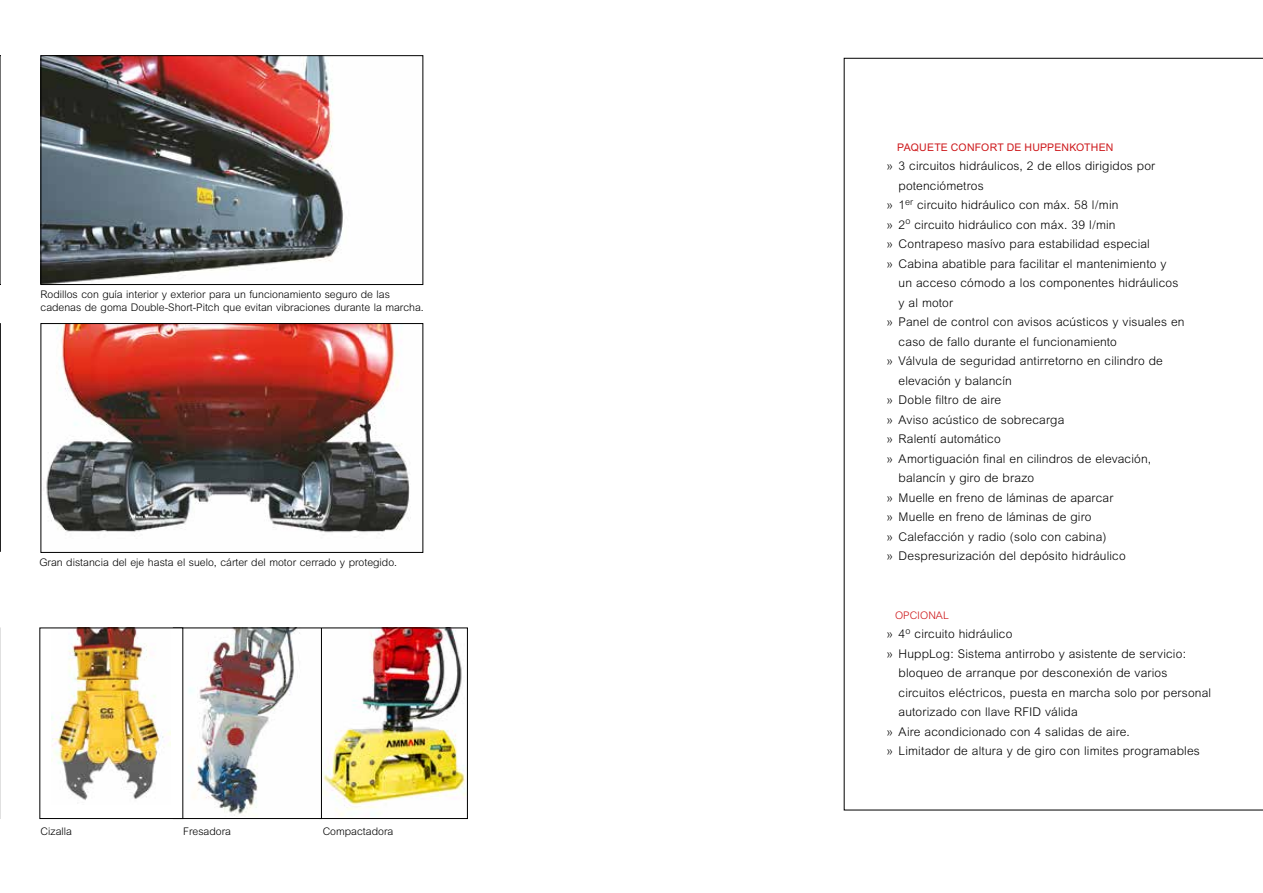
<style>
.page{position:relative;width:1263px;height:893px;background:#fff}
.page>*{position:absolute;margin:0;border:0;box-sizing:border-box;transform-origin:0 0}
.t1{font:300 12px "M Arial";letter-spacing:.01em;color:#000}
.t2{font:300 10.5px/13.5px "M Arial";color:#000}
.t3{font:10.5px "M Arial";letter-spacing:.02em;color:#cd171a}
.t4{font:300 10.5px "M Arial";color:#cd171a}
</style>
<div class="page">
<svg style="left:844px;top:58px;width:419px;height:752px"></svg>
<img style="left:322px;top:629px;width:144px;height:187px">
<div style="left:320px;top:627px;width:148px;height:192px;border:1px solid #000"></div>
<svg style="left:0;top:627px;width:1px;height:192px"></svg>
<img style="left:183px;top:629px;width:117px;height:188px">
<div style="left:173px;top:627px;width:149px;height:192px;border:1px solid #000"></div>
<div style="left:40px;top:628px;width:143px;height:190px;background:#fff"></div>
<img style="left:52px;top:629px;width:119px;height:171px">
<img style="left:43px;top:325px;width:368px;height:209px">
<div style="left:41px;top:323px;width:382px;height:230px;border:1px solid #000"></div>
<img style="left:43px;top:57px;width:300px;height:226px">
<div style="left:41px;top:55px;width:382px;height:230px;border:1px solid #000"></div>
<svg style="left:0;top:323px;width:1px;height:229px"></svg>
<svg style="left:0;top:55px;width:1px;height:230px"></svg>
<p class="t2" style="left:41px;top:287px;width:385px">Rodillos con guía interior y exterior para un funcionamiento seguro de las cadenas de goma Double-Short-Pitch que evitan vibraciones durante la marcha.</p>
<p class="t2" style="left:39px;top:556px;width:359px">Gran distancia del eje hasta el suelo, cárter del motor cerrado y protegido.</p>
<p class="t2" style="left:41px;top:824px;width:33px">Cizalla</p>
<p class="t2" style="left:183px;top:824px;width:49px">Fresadora</p>
<p class="t2" style="left:323px;top:824px;width:72px">Compactadora</p>
<p class="t3" style="left:897px;top:141px;width:218px">PAQUETE CONFORT DE HUPPENKOTHEN</p>
<p class="t1" style="left:887px;top:159px;width:270px">» 3 circuitos hidráulicos, 2 de ellos dirigidos por</p>
<p class="t1" style="left:899px;top:179px;width:87px">potenciómetros</p>
<p class="t1" style="left:887px;top:198px;width:233px">» 1<sup>er</sup> circuito hidráulico con máx. 58 l/min</p>
<p class="t1" style="left:887px;top:218px;width:230px">» 2<sup>o</sup> circuito hidráulico con máx. 39 l/min</p>
<p class="t1" style="left:887px;top:237px;width:265px">» Contrapeso masívo para estabilidad especial</p>
<p class="t1" style="left:887px;top:257px;width:281px">» Cabina abatible para facilitar el mantenimiento y</p>
<p class="t1" style="left:899px;top:276px;width:281px">un acceso cómodo a los componentes hidráulicos</p>
<p class="t1" style="left:899px;top:296px;width:56px">y al motor</p>
<p class="t1" style="left:887px;top:315px;width:299px">» Panel de control con avisos acústicos y visuales en</p>
<p class="t1" style="left:899px;top:335px;width:220px">caso de fallo durante el funcionamiento</p>
<p class="t1" style="left:887px;top:354px;width:278px">» Válvula de seguridad antirretorno en cilindro de</p>
<p class="t1" style="left:899px;top:374px;width:115px">elevación y balancín</p>
<p class="t1" style="left:887px;top:393px;width:116px">» Doble filtro de aire</p>
<p class="t1" style="left:887px;top:413px;width:179px">» Aviso acústico de sobrecarga</p>
<p class="t1" style="left:887px;top:432px;width:116px">» Ralentí automático</p>
<p class="t1" style="left:887px;top:452px;width:266px">» Amortiguación final en cilindros de elevación,</p>
<p class="t1" style="left:899px;top:471px;width:137px">balancín y giro de brazo</p>
<p class="t1" style="left:887px;top:491px;width:228px">» Muelle en freno de láminas de aparcar</p>
<p class="t1" style="left:887px;top:510px;width:206px">» Muelle en freno de láminas de giro</p>
<p class="t1" style="left:887px;top:530px;width:221px">» Calefacción y radio (solo con cabina)</p>
<p class="t1" style="left:887px;top:549px;width:241px">» Despresurización del depósito hidráulico</p>
<p class="t4" style="left:895px;top:609px;width:55px">OPCIONAL</p>
<p class="t1" style="left:887px;top:627px;width:127px">» 4<sup>o</sup> circuito hidráulico</p>
<p class="t1" style="left:887px;top:647px;width:301px">» HuppLog: Sistema antirrobo y asistente de servicio:</p>
<p class="t1" style="left:899px;top:666px;width:270px">bloqueo de arranque por desconexión de varios</p>
<p class="t1" style="left:899px;top:686px;width:314px">circuitos eléctricos, puesta en marcha solo por personal</p>
<p class="t1" style="left:899px;top:705px;width:181px">autorizado con llave RFID válida</p>
<p class="t1" style="left:887px;top:725px;width:245px">» Aire acondicionado con 4 salidas de aire.</p>
<p class="t1" style="left:887px;top:744px;width:315px">» Limitador de altura y de giro con limites programables</p>
</div>
